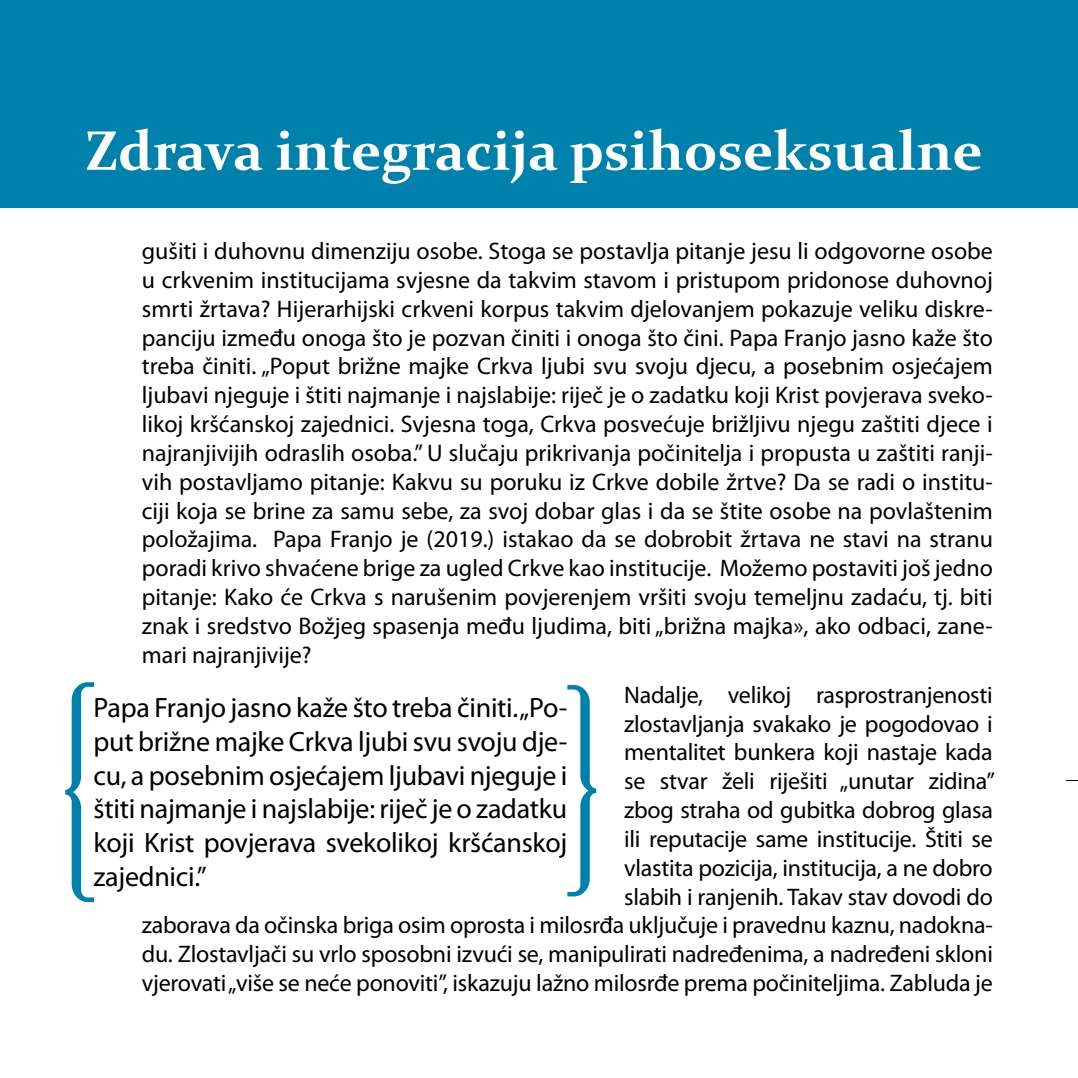
<style>
.page{position:relative;width:1078px;height:1078px;background:#fff}
.page>*{position:absolute;margin:0;border:0;box-sizing:border-box;transform-origin:0 0}
.t1{font:700 56px "Constantia";color:#fff}
.t2{font:28px/33.6px "Myriad Pro";letter-spacing:-.01em;color:#000;text-align:justify}
.t3{font:24px/28.8px "Myriad Pro";letter-spacing:-.01em;color:#000;text-align:justify}
</style>
<div class="page">
<div style="left:0;top:0;width:1077px;height:207px;background:#0081ac"></div>
<svg style="left:65px;top:682px;width:29px;height:219px"></svg>
<svg style="left:567px;top:685px;width:29px;height:211px"></svg>
<h1 class="t1" style="left:85px;top:112px;width:898px">Zdrava integracija psihoseksualne</h1>
<p class="t3" style="left:142px;top:236px;width:852px">gušiti i duhovnu dimenziju osobe. Stoga se postavlja pitanje jesu li odgovorne osobe u crkvenim institucijama svjesne da takvim stavom i pristupom pridonose duhovnoj smrti žrtava? Hijerarhijski crkveni korpus takvim djelovanjem pokazuje veliku diskre&shy;panciju između onoga što je pozvan činiti i onoga što čini. Papa Franjo jasno kaže što treba činiti. „Poput brižne majke Crkva ljubi svu svoju djecu, a posebnim osjećajem ljubavi njeguje i štiti najmanje i najslabije: riječ je o zadatku koji Krist povjerava sveko&shy;likoj kršćanskoj zajednici. Svjesna toga, Crkva posvećuje brižljivu njegu zaštiti djece i najranjivijih odraslih osoba.” U slučaju prikrivanja počinitelja i propusta u zaštiti ranji&shy;vih postavljamo pitanje: Kakvu su poruku iz Crkve dobile žrtve? Da se radi o institu&shy;ciji koja se brine za samu sebe, za svoj dobar glas i da se štite osobe na povlaštenim položajima. Papa Franjo je (2019.) istakao da se dobrobit žrtava ne stavi na stranu poradi krivo shvaćene brige za ugled Crkve kao institucije. Možemo postaviti još jedno pitanje: Kako će Crkva s narušenim povjerenjem vršiti svoju temeljnu zadaću, tj. biti znak i sredstvo Božjeg spasenja među ljudima, biti „brižna majka», ako odbaci, zane&shy;mari najranjivije?</p>
<p class="t3" style="left:142px;top:679px;width:854px;text-align:right">Nadalje, velikoj rasprostranjenosti<br>zlostavljanja svakako je pogodovao i<br>mentalitet bunkera koji nastaje kada<br>se stvar želi riješiti „unutar zidina”<br>zbog straha od gubitka dobrog glasa<br>ili reputacije same institucije. Štiti se<br>vlastita pozicija, institucija, a ne dobro<br>slabih i ranjenih. Takav stav dovodi do<br>zaborava da očinska briga osim oprosta i milosrđa uključuje i pravednu kaznu, nadokna&shy;du. Zlostavljači su vrlo sposobni izvući se, manipulirati nadređenima, a nadređeni skloni vjerovati „više se neće ponoviti”, iskazuju lažno milosrđe prema počiniteljima. Zabluda je</p>
<p class="t2" style="left:94px;top:690px;width:475px">Papa Franjo jasno kaže što treba činiti. „Po&shy;put brižne majke Crkva ljubi svu svoju dje&shy;cu, a posebnim osjećajem ljubavi njeguje i štiti najmanje i najslabije: riječ je o zadatku koji Krist povjerava svekolikoj kršćanskoj zajednici.”</p>
</div>
